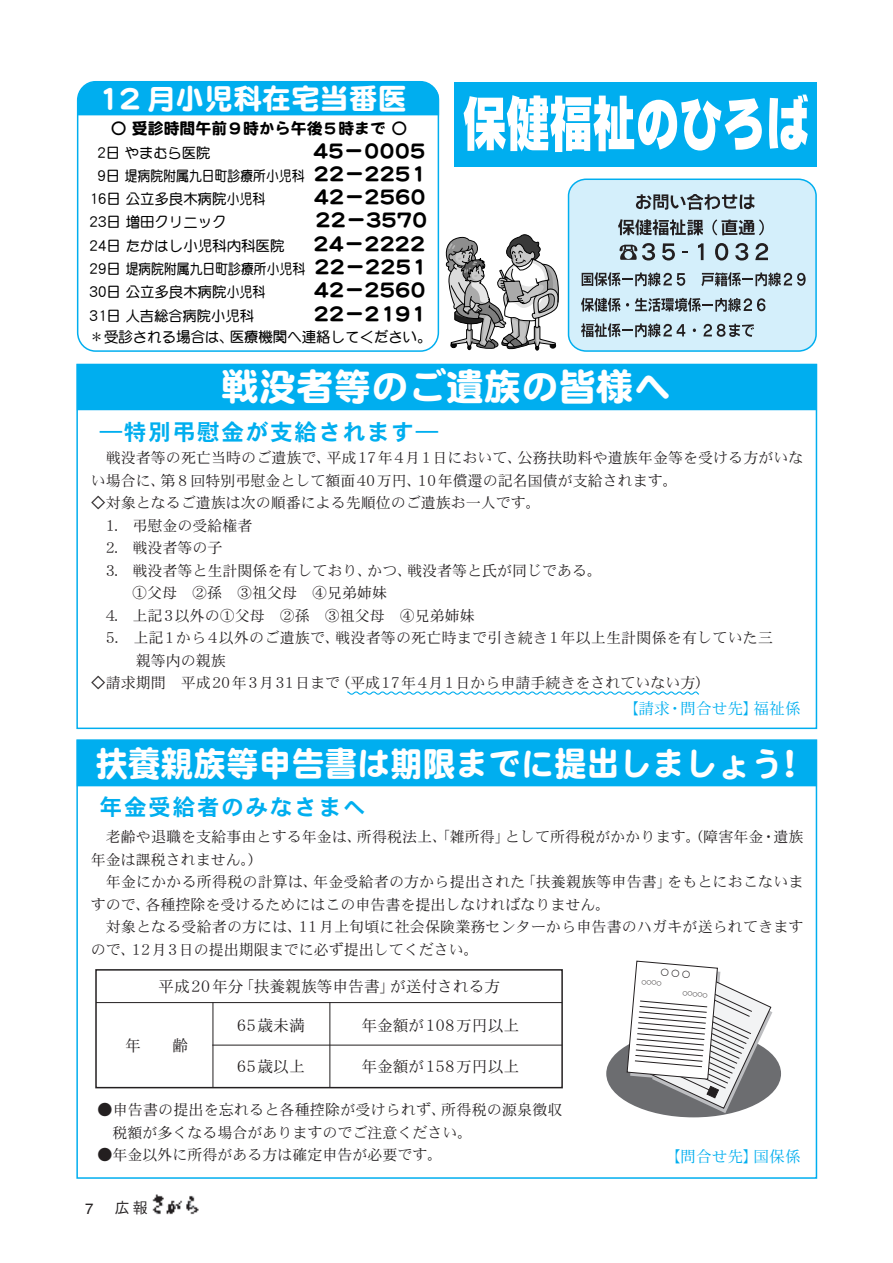
<style>
.page{position:relative;width:893px;height:1263px;background:#fff}
.page>*{position:absolute;margin:0;border:0;box-sizing:border-box;transform-origin:0 0}
.t1{font:600 37.5px "DFP Maru Gothic CID";color:#fff}
.t2{font:600 34.5px "DFP Maru Gothic CID";color:#fff;scale:.95 1}
.t3{font:600 28.8px "DFP Maru Gothic CID";color:#fff}
.t4{font:22.5px "DFPHS Gothic CID W7";letter-spacing:.08em;color:#00aeef}
.t5{font:600 20.25px "DFP Maru Gothic CID";color:#000}
.t6{font:600 15.9px "DFP Maru Gothic CID";color:#000}
.t7{font:15.75px "DFPHS Mincho CID W3";color:#231f20}
.t8{font:15.75px "DFPHS Mincho CID W3";color:#00aeef}
.t9{font:15px/22.5px "DFPHS Mincho CID W3";color:#231f20}
.t10{font:15px "DFPHS Gothic CID W3";color:#231f20}
.t11{font:15px "Helvetica";color:#231f20}
.t12{font:700 14.4px "DFP Maru Gothic CID";color:#000}
.t13{font:700 14.25px "DFP Maru Gothic CID";color:#000;scale:.9 1}
.t14{font:700 14.25px "DFP Maru Gothic CID";color:#000}
.t15{font:4.95px "DFPHS Mincho CID W3";color:#231f20}
.s1{font-size:14.4px}
.s2{font-weight:600;font-size:20.25px}
.s3{font-size:14.25px}
</style>
<div class="page">
<img style="left:152px;top:1194px;width:47px;height:21px">
<div style="left:568px;top:179px;width:249px;height:173px;background:#d4effb;border:2px solid #00aeef;border-radius:17px"></div>
<div style="left:606px;top:1030px;width:175px;height:87px;background:#6c6d70;border-radius:50%"></div>
<svg style="left:445px;top:234px;width:114px;height:117px"></svg>
<svg style="left:636px;top:194px;width:119px;height:16px"></svg>
<svg style="left:618px;top:219px;width:85px;height:16px"></svg>
<svg style="left:712px;top:219px;width:52px;height:16px"></svg>
<svg style="left:619px;top:243px;width:36px;height:17px"></svg>
<svg style="left:662px;top:243px;width:13px;height:17px"></svg>
<svg style="left:682px;top:251px;width:6px;height:2px"></svg>
<svg style="left:698px;top:243px;width:5px;height:17px"></svg>
<svg style="left:715px;top:243px;width:13px;height:17px"></svg>
<svg style="left:735px;top:243px;width:13px;height:17px"></svg>
<svg style="left:755px;top:243px;width:13px;height:17px"></svg>
<svg style="left:582px;top:272px;width:103px;height:14px"></svg>
<svg style="left:701px;top:272px;width:105px;height:14px"></svg>
<svg style="left:581px;top:298px;width:48px;height:14px"></svg>
<svg style="left:635px;top:298px;width:130px;height:14px"></svg>
<svg style="left:581px;top:323px;width:104px;height:14px"></svg>
<svg style="left:693px;top:328px;width:3px;height:4px"></svg>
<svg style="left:703px;top:324px;width:51px;height:13px"></svg>
<div style="left:77px;top:81px;width:363px;height:35px;background:#00aeef"></div>
<div style="left:77px;top:364px;width:740px;height:46px;background:#00aeef"></div>
<div style="left:77px;top:740px;width:740px;height:46px;background:#00aeef"></div>
<div style="left:76px;top:739px;width:741px;height:440px;border:2px solid #00aeef"></div>
<div style="left:76px;top:364px;width:741px;height:365px;border:2px solid #00aeef"></div>
<div style="left:77px;top:81px;width:362px;height:271px;border:2px solid #00aeef;border-radius:18px"></div>
<div style="left:454px;top:83px;width:363px;height:84px;background:#00aeef"></div>
<svg style="left:464px;top:95px;width:298px;height:57px"></svg>
<svg style="left:769px;top:95px;width:39px;height:55px"></svg>
<div style="left:95px;top:969px;width:468px;height:119px;border:2px solid #231f20"></div>
<hr style="left:213px;top:1002px;width:1px;height:86px;background:#231f20">
<hr style="left:330px;top:1002px;width:1px;height:86px;background:#231f20">
<hr style="left:212px;top:1045px;width:350px;height:1px;background:#231f20">
<hr style="left:96px;top:1002px;width:466px;height:1px;background:#231f20">
<svg style="left:347px;top:691px;width:353px;height:4px"></svg>
<svg style="left:626px;top:960px;width:146px;height:153px"></svg>
<h3 class="t3" style="left:97px;top:83px;width:311px">12 月小児科在宅当番医</h3>
<p class="t6" style="left:111px;top:120px;width:298px">○ 受診時間午前９時から午後５時まで ○</p>
<p class="t14" style="left:97px;top:145px;width:115px"><span class="s1">2日</span>やまむら医院</p>
<h3 class="t5" style="left:313px;top:139px;width:113px">45－0005</h3>
<p class="t13" style="left:97px;top:168px;width:366px"><span class="s1">9日</span>堤病院附属九日町診療所小児科 <span class="s2">22－2251</span></p>
<p class="t12" style="left:90px;top:191px;width:177px">16日公立多良木病院<span class="s3">小児科</span></p>
<h3 class="t5" style="left:314px;top:186px;width:113px">42－2560</h3>
<p class="t12" style="left:90px;top:215px;width:139px">23日増田クリニック</p>
<h3 class="t5" style="left:315px;top:209px;width:113px">22－3570</h3>
<p class="t12" style="left:90px;top:238px;width:196px">24日たかはし小児科内科医院</p>
<h3 class="t5" style="left:314px;top:232px;width:113px">24－2222</h3>
<p class="t13" style="left:90px;top:261px;width:376px"><span class="s1">29日</span>堤病院附属九日町診療所小児科 <span class="s2">22－2251</span></p>
<p class="t12" style="left:90px;top:284px;width:177px">30日公立多良木病院<span class="s3">小児科</span></p>
<h3 class="t5" style="left:314px;top:279px;width:113px">42－2560</h3>
<p class="t14" style="left:90px;top:308px;width:166px"><span class="s1">31日</span>人吉総合病院小児科</p>
<h3 class="t5" style="left:314px;top:302px;width:113px">22－2191</h3>
<p class="t12" style="left:90px;top:329px;width:344px">＊受診される場合は、医療機関へ連絡してください。</p>
<h1 class="t1" style="left:221px;top:366px;width:451px">戦没者等のご遺族の皆様へ</h1>
<h3 class="t4" style="left:100px;top:419px;width:340px">―特別弔慰金が支給されます―</h3>
<p class="t9" style="left:91px;top:446px;width:714px;text-indent:15px">戦没者等の死亡当時のご遺族で、平成17年4月1日において、公務扶助料や遺族年金等を受ける方がいない場合に、第８回特別弔慰金として額面40万円、10年償還の記名国債が支給されます。<br>◇対象となるご遺族は次の順番による先順位のご遺族お一人です。</p>
<p class="t9" style="left:106px;top:514px;width:148px">1. 弔慰金の受給権者</p>
<p class="t9" style="left:106px;top:536px;width:118px">2. 戦没者等の子</p>
<p class="t9" style="left:132px;top:559px;width:471px;text-indent:-26px">3. 戦没者等と生計関係を有しており、かつ、戦没者等と氏が同じである。<br>①父母 ②孫 ③祖父母 ④兄弟姉妹</p>
<p class="t9" style="left:106px;top:604px;width:371px">4. 上記3以外の①父母 ②孫 ③祖父母 ④兄弟姉妹</p>
<p class="t9" style="left:106px;top:626px;width:669px">5. 上記1から4以外のご遺族で、戦没者等の死亡時まで引き続き1年以上生計関係を有していた三</p>
<p class="t9" style="left:136px;top:649px;width:91px">親等内の親族</p>
<p class="t9" style="left:91px;top:671px;width:621px">◇請求期間 平成20年3月31日まで（平成17年4月1日から申請手続きをされていない方）</p>
<p class="t8" style="left:623px;top:700px;width:179px">【請求・問合せ先】福祉係</p>
<h2 class="t2" style="left:95px;top:745px;width:750px">扶養親族等申告書は期限までに提出しましょう！</h2>
<h3 class="t4" style="left:100px;top:795px;width:267px">年金受給者のみなさまへ</h3>
<p class="t9" style="left:91px;top:825px;width:714px;text-indent:15px">老齢や退職を支給事由とする年金は、所得税法上、「雑所得」として所得税がかかります。（障害年金・遺族年金は課税されません。）</p>
<p class="t9" style="left:91px;top:870px;width:714px;text-indent:15px">年金にかかる所得税の計算は、年金受給者の方から提出された「扶養親族等申告書」をもとにおこないますので、各種控除を受けるためにはこの申告書を提出しなければなりません。</p>
<p class="t9" style="left:91px;top:915px;width:714px;text-indent:15px">対象となる受給者の方には、11月上旬頃に社会保険業務センターから申告書のハガキが送られてきますので、12月3日の提出期限までに必ず提出してください。</p>
<p class="t7" style="left:158px;top:978px;width:344px">平成20年分「扶養親族等申告書」が送付される方</p>
<p class="t7" style="left:361px;top:1016px;width:159px">年金額が108万円以上</p>
<p class="t7" style="left:361px;top:1058px;width:159px">年金額が158万円以上</p>
<p class="t9" style="left:113px;top:1098px;width:452px;text-indent:-15px">●申告書の提出を忘れると各種控除が受けられず、所得税の源泉徴収税額が多くなる場合がありますのでご注意ください。</p>
<p class="t9" style="left:98px;top:1143px;width:346px">●年金以外に所得がある方は確定申告が必要です。</p>
<p class="t7" style="left:237px;top:1016px;width:69px">65歳未満</p>
<p class="t7" style="left:237px;top:1058px;width:69px">65歳以上</p>
<p class="t7" style="left:125px;top:1036px;width:17px">年</p>
<p class="t7" style="left:172px;top:1036px;width:17px">齢</p>
<p class="t11" style="left:85px;top:1200px;width:10px">7</p>
<p class="t10" style="left:115px;top:1199px;width:34px">広報</p>
<p class="t15" style="left:642px;top:979px;width:21px;rotate:5deg">○○○○</p>
<p class="t15" style="left:683px;top:990px;width:26px;rotate:5deg">○○○○○</p>
<p class="t8" style="left:664px;top:1148px;width:138px">【問合せ先】国保係</p>
</div>
